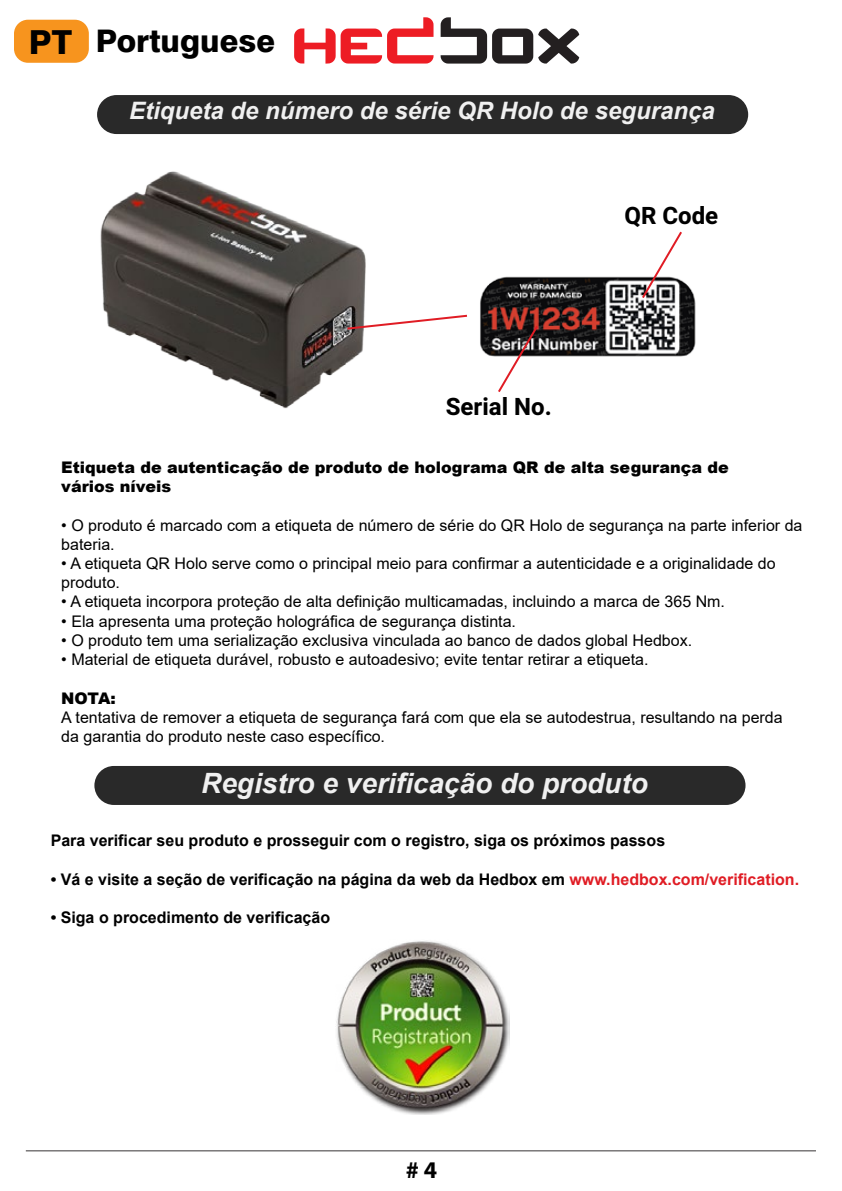
<style>
.page{position:relative;width:842px;height:1191px;background:#fff}
.page>*{position:absolute;margin:0;border:0;box-sizing:border-box;transform-origin:0 0}
.t1{font:800 31.2px "Swiss 721 BT";color:#000}
.t2{font:italic 700 28px "Arial";color:#f0f0f0}
.t3{font:italic 700 24px "Arial";color:#f0f0f0}
.t4{font:700 24px "Heebo";color:#000}
.t5{font:700 24px "Myriad Pro";color:#000}
.t6{font:16px/19.2px "Arial";color:#000}
.t7{font:700 16px "Arial";color:#000}
.t8{font:900 16px/19.2px "Arial";color:#000}
.s1{font-size:33.2px}
.s2{color:#e01c24}
</style>
<div class="page">
<hr style="left:26px;top:1150px;width:790px;height:1px;background:#373435">
<svg style="left:294px;top:17px;width:139px;height:47px"></svg>
<svg style="left:441px;top:17px;width:138px;height:47px"></svg>
<img style="left:480px;top:276px;width:216px;height:81px">
<svg style="left:640px;top:231px;width:44px;height:69px"></svg>
<svg style="left:496px;top:323px;width:44px;height:69px"></svg>
<div style="left:97px;top:95px;width:651px;height:39px;background:#292929;border-radius:19px"></div>
<div style="left:94px;top:766px;width:651px;height:39px;background:#292929;border-radius:19px"></div>
<img style="left:336px;top:941px;width:174px;height:173px">
<img style="left:97px;top:103px;width:289px;height:306px">
<svg style="left:345px;top:313px;width:122px;height:18px"></svg>
<div style="left:14px;top:20px;width:75px;height:43px;background:#f7941e;border-radius:14px"></div>
<h1 class="t1" style="left:29px;top:22px;width:248px"><span class="s1">PT</span> Portuguese</h1>
<h3 class="t3" style="left:129px;top:95px;width:587px">Etiqueta de número de série QR Holo de segurança</h3>
<h3 class="t4" style="left:446px;top:390px;width:107px">Serial No.</h3>
<h3 class="t4" style="left:624px;top:199px;width:95px">QR Code</h3>
<p class="t8" style="left:61px;top:457px;width:669px">Etiqueta de autenticação de produto de holograma QR de alta segurança de vários níveis</p>
<p class="t6" style="left:61px;top:515px;width:743px">• O produto é marcado com a etiqueta de número de série do QR Holo de segurança na parte inferior da bateria.</p>
<p class="t6" style="left:61px;top:554px;width:716px">• A etiqueta QR Holo serve como o principal meio para confirmar a autenticidade e a originalidade do produto.</p>
<p class="t6" style="left:61px;top:592px;width:665px">• A etiqueta incorpora proteção de alta definição multicamadas, incluindo a marca de 365 Nm.</p>
<p class="t6" style="left:61px;top:611px;width:456px">• Ela apresenta uma proteção holográfica de segurança distinta.</p>
<p class="t6" style="left:61px;top:630px;width:632px">• O produto tem uma serialização exclusiva vinculada ao banco de dados global Hedbox.</p>
<p class="t6" style="left:61px;top:650px;width:589px">• Material de etiqueta durável, robusto e autoadesivo; evite tentar retirar a etiqueta.</p>
<p class="t8" style="left:61px;top:687px;width:56px">NOTA:</p>
<p class="t6" style="left:61px;top:707px;width:723px">A tentativa de remover a etiqueta de segurança fará com que ela se autodestrua, resultando na perda da garantia do produto neste caso específico.</p>
<h2 class="t2" style="left:201px;top:764px;width:448px">Registro e verificação do produto</h2>
<p class="t7" style="left:51px;top:829px;width:616px">Para verificar seu produto e prosseguir com o registro, siga os próximos passos</p>
<p class="t7" style="left:51px;top:868px;width:750px">• Vá e visite a seção de verificação na página da web da Hedbox em <span class="s2">www.hedbox.com/verification.</span></p>
<p class="t7" style="left:51px;top:906px;width:281px">• Siga o procedimento de verificação</p>
<h3 class="t5" style="left:406px;top:1154px;width:33px"># 4</h3>
</div>
